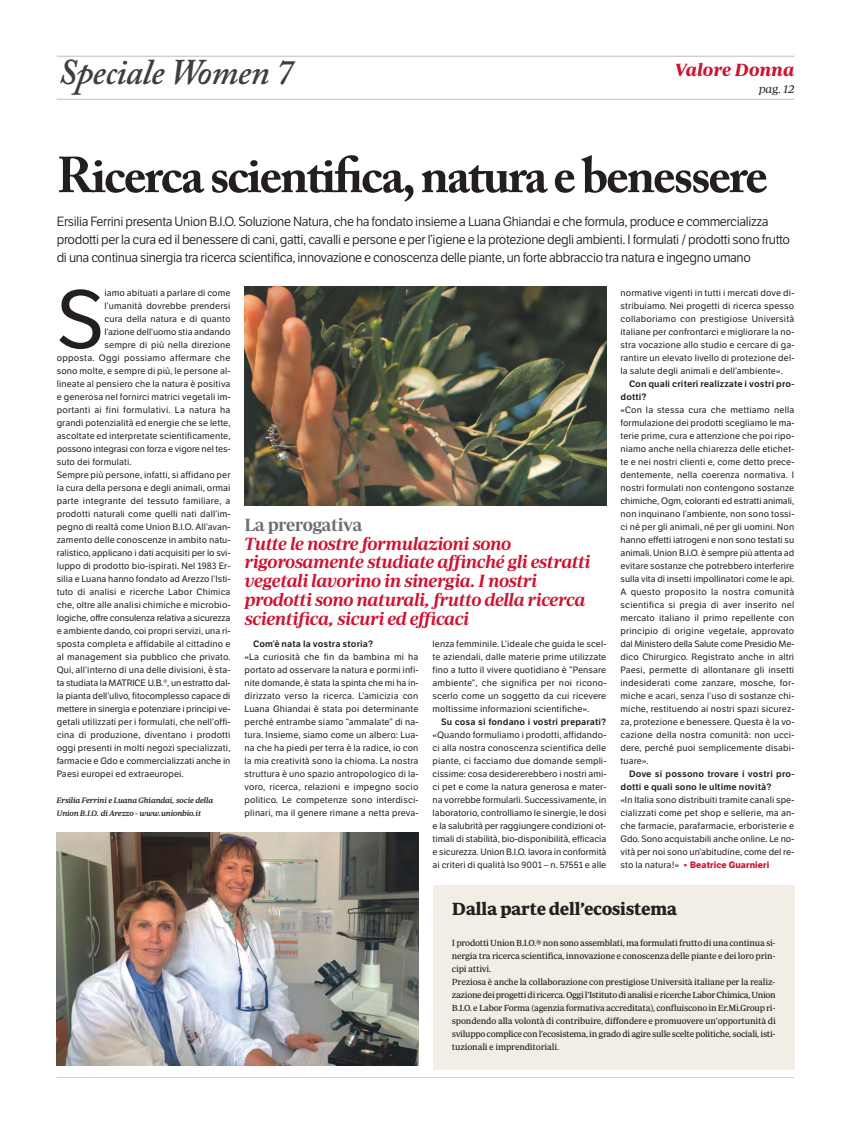
<style>
.page{position:relative;width:851px;height:1134px;background:#fff}
.page>*{position:absolute;margin:0;border:0;box-sizing:border-box;transform-origin:0 0}
.t1{font:80.2px "LFT Etica";color:#231f20}
.t2{font:700 50px "Adobe Caslon Pro";letter-spacing:-.04em;color:#231f20}
.t3{font:italic 600 36px "Adobe Caslon Pro";letter-spacing:-.015em;color:#3e3e3f}
.t4{font:italic 600 18px/18.7px "Periodico Display";letter-spacing:-.025em;color:#cd1331}
.t5{font:700 18px "Periodico Text";letter-spacing:-.03em;color:#231f20}
.t6{font:600 18px "Periodico Display";letter-spacing:-.025em;color:#6c6d70}
.t7{font:italic 700 18px "Periodico Display";color:#cd1331}
.t8{font:13px/18px "LFT Etica";letter-spacing:-.025em;color:#231f20}
.t9{font:12px "Periodico Display Lg It";color:#231f20}
.t10{font:9px/13px "LFT Etica";letter-spacing:.015em;color:#231f20;text-align:justify}
.t11{font:9px/13px "Periodico Text";letter-spacing:-.025em;color:#231f20}
.t12{font:600 9px/13px "LFT Etica";letter-spacing:.015em;color:#231f20}
.t13{font:9px "LFT Etica";letter-spacing:-.01em;color:#231f20}
.t14{font:9px "LFT Etica";letter-spacing:-.015em;color:#231f20}
.t15{font:9px "LFT Etica";letter-spacing:-.005em;color:#231f20}
.t16{font:italic 500 8px/13px "Periodico Text";letter-spacing:-.015em;color:#231f20}
.s1{font-weight:700;color:#cd1331}
</style>
<div class="page">
<hr style="left:57px;top:56px;width:737px;height:1px;background:#bcbdc0">
<hr style="left:57px;top:99px;width:737px;height:1px;background:#bcbdc0">
<hr style="left:57px;top:1077px;width:737px;height:1px;background:#d1d2d4">
<img style="left:244px;top:287px;width:362px;height:219px">
<img style="left:57px;top:832px;width:361px;height:234px">
<div style="left:432px;top:885px;width:362px;height:185px;background:#f2eee6"></div>
<h3 class="t3" style="left:58px;top:51px;width:237px">Speciale Women 7</h3>
<h3 class="t7" style="left:674px;top:60px;width:121px">Valore Donna</h3>
<h3 class="t9" style="left:758px;top:82px;width:37px">pag. 12</h3>
<h2 class="t2" style="left:57px;top:156px;width:712px">Ricerca scientifica, natura e benessere</h2>
<p class="t8" style="left:57px;top:213px;width:734px">Ersilia Ferrini presenta Union B.I.O. Soluzione Natura, che ha fondato insieme a Luana Ghiandai e che formula, produce e commercializza prodotti per la cura ed il benessere di cani, gatti, cavalli e persone e per l’igiene e la protezione degli ambienti. I formulati / prodotti sono frutto di una continua sinergia tra ricerca scientifica, innovazione e conoscenza delle piante, un forte abbraccio tra natura e ingegno umano</p>
<h1 class="t1" style="left:57px;top:290px;width:49px">S</h1>
<p class="t10" style="left:104px;top:287px;width:127px">iamo abituati a parlare di come</p>
<p class="t10" style="left:104px;top:300px;width:127px">l’umanità dovrebbe prendersi</p>
<p class="t10" style="left:104px;top:313px;width:127px">cura della natura e di quanto</p>
<p class="t15" style="left:104px;top:329px;width:127px">l’azione dell’uomo stia andando</p>
<p class="t10" style="left:104px;top:339px;width:127px">sempre di più nella direzione</p>
<p class="t10" style="left:57px;top:352px;width:175px">opposta. Oggi possiamo affermare che</p>
<p class="t10" style="left:57px;top:365px;width:175px">sono molte, e sempre di più, le persone al-</p>
<p class="t10" style="left:57px;top:378px;width:175px">lineate al pensiero che la natura è positiva</p>
<p class="t10" style="left:57px;top:391px;width:175px">e generosa nel fornirci matrici vegetali im-</p>
<p class="t10" style="left:57px;top:404px;width:175px">portanti ai fini formulativi. La natura ha</p>
<p class="t10" style="left:57px;top:417px;width:175px">grandi potenzialità ed energie che se lette,</p>
<p class="t10" style="left:57px;top:430px;width:175px">ascoltate ed interpretate scientificamente,</p>
<p class="t13" style="left:57px;top:446px;width:175px">possono integrasi con forza e vigore nel tes-</p>
<p class="t10" style="left:57px;top:456px;width:76px">suto dei formulati.</p>
<p class="t10" style="left:57px;top:469px;width:175px">Sempre più persone, infatti, si affidano per</p>
<p class="t10" style="left:57px;top:482px;width:175px">la cura della persona e degli animali, ormai</p>
<p class="t10" style="left:57px;top:495px;width:175px">parte integrante del tessuto familiare, a</p>
<p class="t10" style="left:57px;top:508px;width:175px">prodotti naturali come quelli nati dall’im-</p>
<p class="t10" style="left:57px;top:521px;width:175px">pegno di realtà come Union B.I.O. All’avan-</p>
<p class="t10" style="left:57px;top:534px;width:175px">zamento delle conoscenze in ambito natu-</p>
<p class="t10" style="left:57px;top:547px;width:175px">ralistico, applicano i dati acquisiti per lo svi-</p>
<p class="t10" style="left:57px;top:560px;width:175px">luppo di prodotto bio-ispirati. Nel 1983 Er-</p>
<p class="t10" style="left:57px;top:573px;width:175px">silia e Luana hanno fondato ad Arezzo l’Isti-</p>
<p class="t10" style="left:57px;top:586px;width:175px">tuto di analisi e ricerche Labor Chimica</p>
<p class="t10" style="left:57px;top:599px;width:175px">che, oltre alle analisi chimiche e microbio-</p>
<p class="t14" style="left:57px;top:614px;width:175px">logiche, offre consulenza relativa a sicurezza</p>
<p class="t10" style="left:57px;top:625px;width:175px">e ambiente dando, coi propri servizi, una ri-</p>
<p class="t10" style="left:57px;top:638px;width:175px">sposta completa e affidabile al cittadino e</p>
<p class="t10" style="left:57px;top:651px;width:175px">al management sia pubblico che privato.</p>
<p class="t10" style="left:57px;top:664px;width:175px">Qui, all’interno di una delle divisioni, è sta-</p>
<p class="t13" style="left:57px;top:679px;width:175px">ta studiata la MATRICE U.B.®, un estratto dal-</p>
<p class="t10" style="left:57px;top:690px;width:175px">la pianta dell’ulivo, fitocomplesso capace di</p>
<p class="t13" style="left:57px;top:705px;width:175px">mettere in sinergia e potenziare i principi ve-</p>
<p class="t10" style="left:57px;top:716px;width:175px">getali utilizzati per i formulati, che nell’offi-</p>
<p class="t10" style="left:57px;top:729px;width:175px">cina di produzione, diventano i prodotti</p>
<p class="t10" style="left:57px;top:742px;width:175px">oggi presenti in molti negozi specializzati,</p>
<p class="t10" style="left:57px;top:755px;width:175px">farmacie e Gdo e commercializzati anche in</p>
<p class="t10" style="left:57px;top:768px;width:129px">Paesi europei ed extraeuropei.</p>
<p class="t16" style="left:57px;top:794px;width:158px">Ersilia Ferrini e Luana Ghiandai, socie della<br>Union B.I.O. di Arezzo - www.unionbio.it</p>
<h3 class="t6" style="left:244px;top:518px;width:119px">La prerogativa</h3>
<h3 class="t4" style="left:244px;top:535px;width:347px">Tutte le nostre formulazioni sono rigorosamente studiate affinché gli estratti vegetali lavorino in sinergia. I nostri prodotti sono naturali, frutto della ricerca scientifica, sicuri ed efficaci</h3>
<p class="t12" style="left:253px;top:638px;width:121px">Com’è nata la vostra storia?</p>
<p class="t10" style="left:244px;top:651px;width:175px">«La curiosità che fin da bambina mi ha portato ad osservare la natura e pormi infi&shy;nite domande, è stata la spinta che mi ha in&shy;dirizzato verso la ricerca. L’amicizia con Luana Ghiandai è stata poi determinante perché entrambe siamo “ammalate” di na&shy;tura. Insieme, siamo come un albero: Lua&shy;na che ha piedi per terra è la radice, io con la mia creatività sono la chioma. La nostra struttura è uno spazio antropologico di la&shy;voro, ricerca, relazioni e impegno socio politico. Le competenze sono interdisci&shy;plinari, ma il genere rimane a netta preva-</p>
<p class="t10" style="left:432px;top:638px;width:175px">lenza femminile. L’ideale che guida le scel&shy;te aziendali, dalle materie prime utilizzate fino a tutto il vivere quotidiano è “Pensare ambiente”, che significa per noi ricono&shy;scerlo come un soggetto da cui ricevere moltissime informazioni scientifiche».</p>
<p class="t12" style="left:441px;top:716px;width:167px">Su cosa si fondano i vostri preparati?</p>
<p class="t10" style="left:432px;top:729px;width:175px">«Quando formuliamo i prodotti, affidando&shy;ci alla nostra conoscenza scientifica delle piante, ci facciamo due domande sempli&shy;cissime: cosa desidererebbero i nostri ami&shy;ci pet e come la natura generosa e mater&shy;na vorrebbe formularli. Successivamente, in laboratorio, controlliamo le sinergie, le dosi e la salubrità per raggiungere condizioni ot&shy;timali di stabilità, bio-disponibilità, efficacia e sicurezza. Union B.I.O. lavora in conformità ai criteri di qualità Iso 9001 – n. 57551 e alle</p>
<p class="t10" style="left:620px;top:287px;width:175px">normative vigenti in tutti i mercati dove di&shy;stribuiamo. Nei progetti di ricerca spesso collaboriamo con prestigiose Università italiane per confrontarci e migliorare la no&shy;stra vocazione allo studio e cercare di ga&shy;rantire un elevato livello di protezione del&shy;la salute degli animali e dell’ambiente».</p>
<p class="t12" style="left:620px;top:378px;width:175px;text-indent:9px">Con quali criteri realizzate i vostri pro&shy;dotti?</p>
<p class="t10" style="left:620px;top:404px;width:175px">«Con la stessa cura che mettiamo nella formulazione dei prodotti scegliamo le ma&shy;terie prime, cura e attenzione che poi ripo&shy;niamo anche nella chiarezza delle etichet&shy;te e nei nostri clienti e, come detto prece&shy;dentemente, nella coerenza normativa. I nostri formulati non contengono sostanze chimiche, Ogm, coloranti ed estratti animali, non inquinano l’ambiente, non sono tossi&shy;ci né per gli animali, né per gli uomini. Non hanno effetti iatrogeni e non sono testati su animali. Union B.I.O. è sempre più attenta ad evitare sostanze che potrebbero interferire sulla vita di insetti impollinatori come le api.<br>A questo proposito la nostra comunità scientifica si pregia di aver inserito nel mercato italiano il primo repellente con principio di origine vegetale, approvato dal Ministero della Salute come Presidio Me&shy;dico Chirurgico. Registrato anche in altri Paesi, permette di allontanare gli insetti indesiderati come zanzare, mosche, for&shy;miche e acari, senza l’uso di sostanze chi&shy;miche, restituendo ai nostri spazi sicurez&shy;za, protezione e benessere. Questa è la vo&shy;cazione della nostra comunità: non ucci&shy;dere, perché puoi semplicemente disabi&shy;tuare».</p>
<p class="t12" style="left:620px;top:768px;width:175px;text-indent:9px">Dove si possono trovare i vostri pro&shy;dotti e quali sono le ultime novità?</p>
<p class="t10" style="left:620px;top:794px;width:175px">«In Italia sono distribuiti tramite canali spe&shy;cializzati come pet shop e sellerie, ma an&shy;che farmacie, parafarmacie, erboristerie e Gdo. Sono acquistabili anche online. Le no&shy;vità per noi sono un’abitudine, come del re&shy;sto la natura!» <span class="s1">• Beatrice Guarnieri</span></p>
<h3 class="t5" style="left:452px;top:902px;width:227px">Dalla parte dell’ecosistema</h3>
<p class="t11" style="left:452px;top:937px;width:325px">I prodotti Union B.I.O.® non sono assemblati, ma formulati frutto di una continua si&shy;nergia tra ricerca scientifica, innovazione e conoscenza delle piante e dei loro prin&shy;cipi attivi.<br>Preziosa è anche la collaborazione con prestigiose Università italiane per la realiz&shy;zazione dei progetti di ricerca. Oggi l’Istituto di analisi e ricerche Labor Chimica, Union B.I.O. e Labor Forma (agenzia formativa accreditata), confluiscono in Er.Mi.Group ri&shy;spondendo alla volontà di contribuire, diffondere e promuovere un’opportunità di sviluppo complice con l’ecosistema, in grado di agire sulle scelte politiche, sociali, isti&shy;tuzionali e imprenditoriali.</p>
</div>
